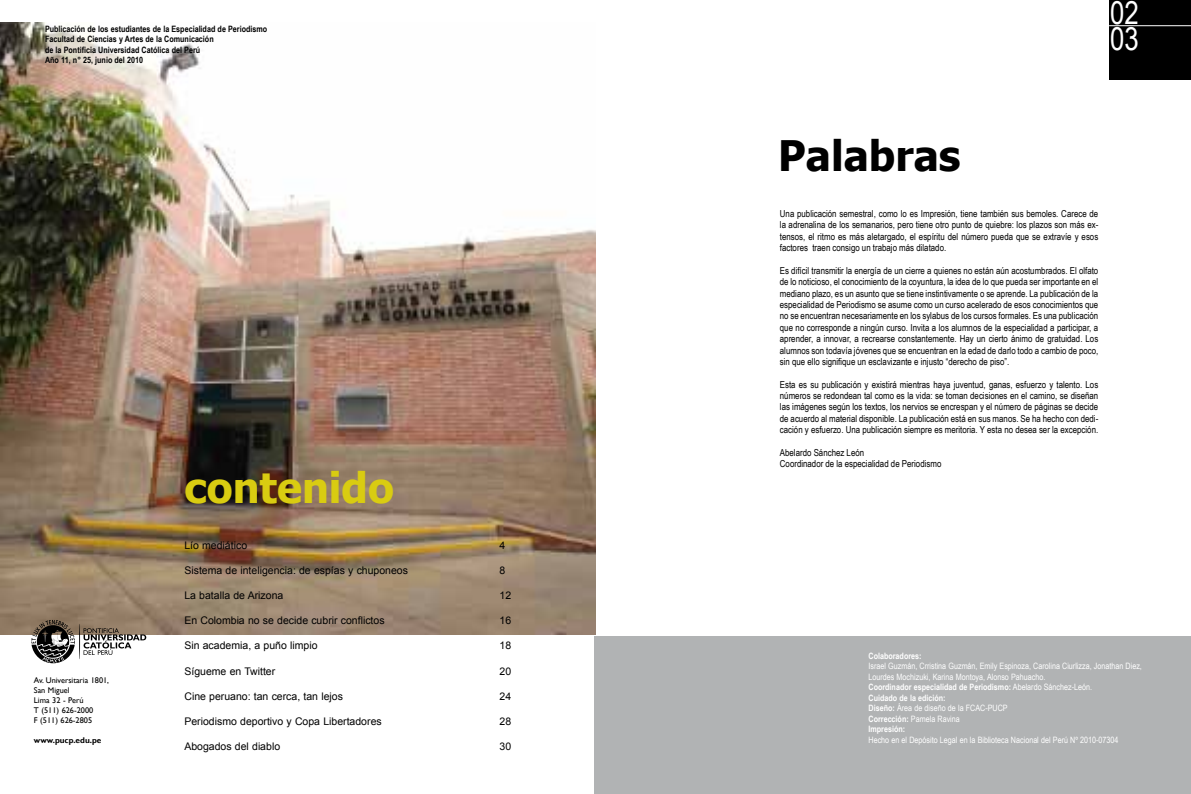
<style>
.page{position:relative;width:1191px;height:794px;background:#fff}
.page>*{position:absolute;margin:0;border:0;box-sizing:border-box;transform-origin:0 0}
.t1{font:700 42px "Tahoma";color:#d9cc11}
.t2{font:700 42px "Tahoma";color:#000}
.t3{font:31.5px/26.2px "Arial Narrow";color:#fff}
.t4{font:10.5px "Arial";color:#000}
.t5{font:9.62px/11.4px "Arial Narrow";color:#000;text-align:justify}
.t6{font:8.75px/10.5px "Arial Narrow";color:#fff}
.t7{font:700 8.75px/10.5px "Arial Narrow";color:#000}
.t8{font:700 8.75px "Arial Narrow";color:#fff}
.t9{font:8.22px/9.9px "Gill Sans";color:#000}
.t10{font:700 8.22px "Gill Sans";color:#000}
.s1{font-weight:700}
</style>
<div class="page">
<img style="left:0;top:22px;width:595px;height:613px">
<div style="left:1109px;top:0;width:82px;height:79px;background:#000"></div>
<hr style="left:1109px;top:25px;width:82px;height:1px;background:#fff">
<svg style="left:31px;top:620px;width:115px;height:43px"></svg>
<div style="left:594px;top:636px;width:596px;height:158px;background:#b1b3b4"></div>
<p class="t7" style="left:45px;top:23px;width:224px">Publicación de los estudiantes de la Especialidad de Periodismo Facultad de Ciencias y Artes de la Comunicación<br>de la Pontificia Universidad Católica del Perú<br>Año 11, n° 25, junio del 2010</p>
<p class="t9" style="left:34px;top:675px;width:77px">Av. Universitaria 1801,<br>San Miguel<br>Lima 32 - Perú<br>T (511) 626-2000<br>F (511) 626-2805</p>
<p class="t10" style="left:34px;top:735px;width:69px">www.pucp.edu.pe</p>
<h1 class="t1" style="left:185px;top:458px;width:211px">contenido</h1>
<p class="t4" style="left:184px;top:538px;width:64px">Lío mediático</p>
<p class="t4" style="left:499px;top:538px;width:7px">4</p>
<p class="t4" style="left:184px;top:563px;width:225px">Sistema de inteligencia: de espías y chuponeos</p>
<p class="t4" style="left:499px;top:563px;width:7px">8</p>
<p class="t4" style="left:184px;top:588px;width:100px">La batalla de Arizona</p>
<p class="t4" style="left:499px;top:588px;width:13px">12</p>
<p class="t4" style="left:184px;top:613px;width:202px">En Colombia no se decide cubrir conflictos</p>
<p class="t4" style="left:499px;top:613px;width:13px">16</p>
<p class="t4" style="left:184px;top:639px;width:135px">Sin academia, a puño limpio</p>
<p class="t4" style="left:499px;top:639px;width:13px">18</p>
<p class="t4" style="left:184px;top:664px;width:92px">Sígueme en Twitter</p>
<p class="t4" style="left:499px;top:664px;width:13px">20</p>
<p class="t4" style="left:184px;top:689px;width:160px">Cine peruano: tan cerca, tan lejos</p>
<p class="t4" style="left:499px;top:689px;width:13px">24</p>
<p class="t4" style="left:184px;top:714px;width:199px">Periodismo deportivo y Copa Libertadores</p>
<p class="t4" style="left:499px;top:714px;width:13px">28</p>
<p class="t4" style="left:184px;top:739px;width:97px">Abogados del diablo</p>
<p class="t4" style="left:499px;top:739px;width:13px">30</p>
<h2 class="t3" style="left:1110px;top:-2px;width:30px">02<br>03</h2>
<h1 class="t2" style="left:778px;top:126px;width:184px">Palabras</h1>
<p class="t5" style="left:780px;top:207px;width:320px">Una publicación semestral, como lo es Impresión, tiene también sus bemoles. Carece de la adrenalina de los semanarios, pero tiene otro punto de quiebre: los plazos son más ex&shy;tensos, el ritmo es más aletargado, el espíritu del número pueda que se extravíe y esos factores traen consigo un trabajo más dilatado.</p>
<p class="t5" style="left:780px;top:264px;width:320px">Es difícil transmitir la energía de un cierre a quienes no están aún acostumbrados. El olfato de lo noticioso, el conocimiento de la coyuntura, la idea de lo que pueda ser importante en el mediano plazo, es un asunto que se tiene instintivamente o se aprende. La publicación de la especialidad de Periodismo se asume como un curso acelerado de esos conocimientos que no se encuentran necesariamente en los sylabus de los cursos formales. Es una publicación que no corresponde a ningún curso. Invita a los alumnos de la especialidad a participar, a aprender, a innovar, a recrearse constantemente. Hay un cierto ánimo de gratuidad. Los alumnos son todavía jóvenes que se encuentran en la edad de darlo todo a cambio de poco, sin que ello signifique un esclavizante e injusto “derecho de piso”.</p>
<p class="t5" style="left:780px;top:378px;width:320px">Esta es su publicación y existirá mientras haya juventud, ganas, esfuerzo y talento. Los números se redondean tal como es la vida: se toman decisiones en el camino, se diseñan las imágenes según los textos, los nervios se encrespan y el número de páginas se decide de acuerdo al material disponible. La publicación está en sus manos. Se ha hecho con dedi&shy;cación y esfuerzo. Una publicación siempre es meritoria. Y esta no desea ser la excepción.</p>
<p class="t5" style="left:780px;top:446px;width:163px">Abelardo Sánchez León<br>Coordinador de la especialidad de Periodismo</p>
<p class="t8" style="left:868px;top:649px;width:55px">Colaboradores:</p>
<p class="t6" style="left:868px;top:661px;width:275px">Israel Guzmán, Crristina Guzmán, Emily Espinoza, Carolina Ciurlizza, Jonathan Diez, Lourdes Mochizuki, Karina Montoya, Alonso Pahuacho.<br><span class="s1">Coordinador especialidad de Periodismo:</span> Abelardo Sánchez-León.<br><span class="s1">Cuidado de la edición:<br>Diseño:</span> Área de diseño de la FCAC-PUCP<br><span class="s1">Corrección:</span> Pamela Ravina<br><span class="s1">Impresión:</span></p>
<p class="t6" style="left:868px;top:734px;width:251px">Hecho en el Depósito Legal en la Biblioteca Nacional del Perú Nº 2010-07304</p>
</div>
